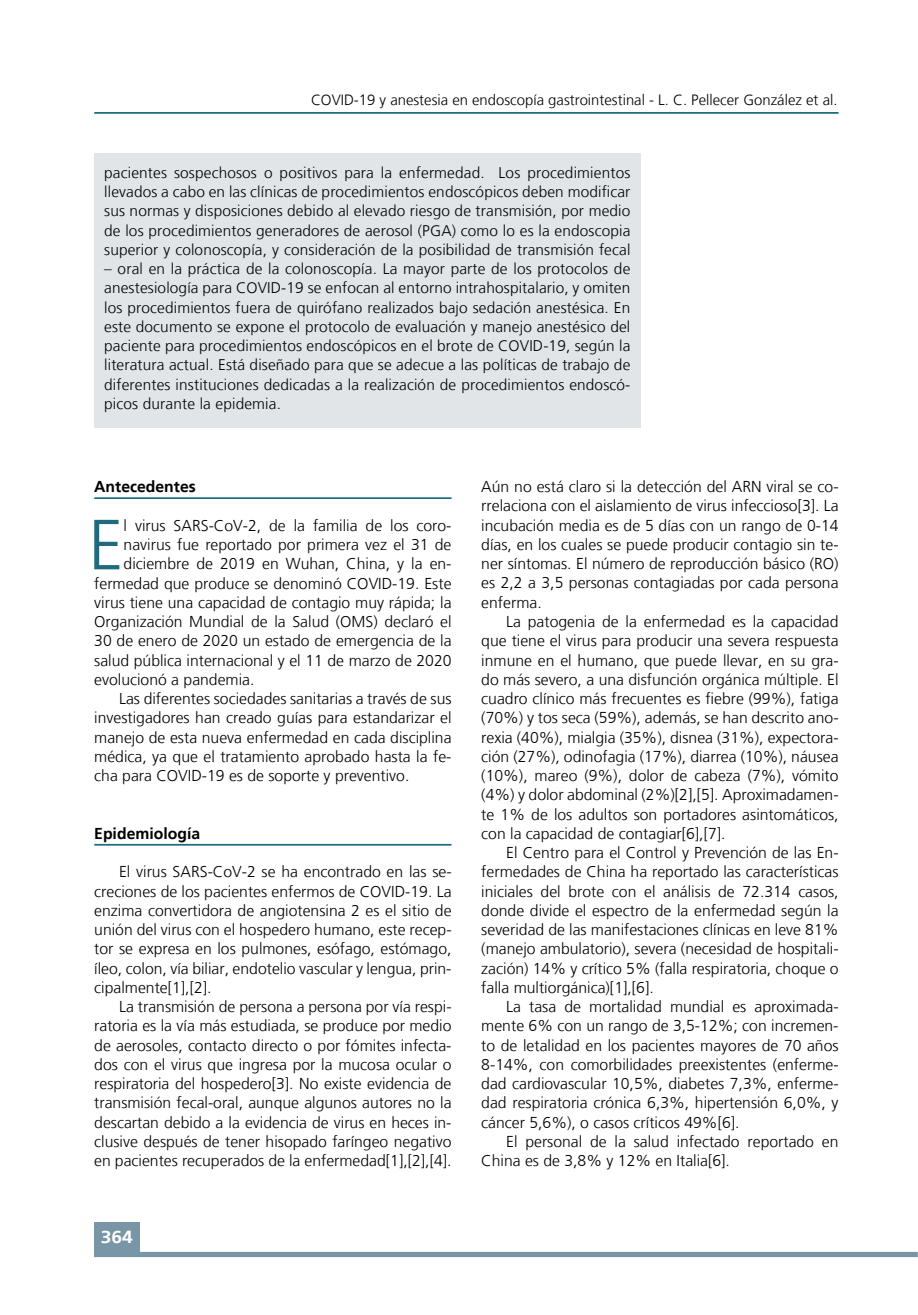
<style>
.page{position:relative;width:918px;height:1315px;background:#fff}
.page>*{position:absolute;margin:0;border:0;box-sizing:border-box;transform-origin:0 0}
.t1{font:300 70.88px "Frutiger LT";color:#1f6b7d}
.t2{font:700 17.5px "Frutiger LT";color:#fff;scale:1.1 1}
.t3{font:300 15.75px/19.2px "Frutiger LT";color:#000;text-align:justify}
.t4{font:700 15.75px "Frutiger LT";color:#000}
.t5{font:300 15.4px/19.2px "Frutiger LT";letter-spacing:.01em;color:#000;text-align:justify}
.t6{font:300 14.88px "Frutiger LT";color:#000}
</style>
<div class="page">
<div style="left:94px;top:1222px;width:46px;height:35px;background:#7896a5"></div>
<hr style="left:94px;top:112px;width:744px;height:2px;background:#1f6b7d">
<div style="left:94px;top:1251px;width:824px;height:6px;background:#7896a5"></div>
<hr style="left:94px;top:497px;width:357px;height:2px;background:#1f6b7d">
<hr style="left:94px;top:844px;width:357px;height:1px;background:#1f6b7d">
<div style="left:94px;top:154px;width:546px;height:274px;background:#e1e5e8"></div>
<p class="t6" style="left:311px;top:91px;width:528px">COVID-19 y anestesia en endoscopía gastrointestinal - L. C. Pellecer González et al.</p>
<p class="t5" style="left:104px;top:163px;width:528px">pacientes sospechosos o positivos para la enfermedad. Los procedimientos llevados a cabo en las clínicas de procedimientos endoscópicos deben modificar sus normas y disposiciones debido al elevado riesgo de transmisión, por medio de los procedimientos generadores de aerosol (PGA) como lo es la endoscopia superior y colonoscopía, y consideración de la posibilidad de transmisión fecal</p>
<p class="t5" style="left:104px;top:259px;width:528px">– oral en la práctica de la colonoscopía. La mayor parte de los protocolos de anestesiología para COVID-19 se enfocan al entorno intrahospitalario, y omiten los procedimientos fuera de quirófano realizados bajo sedación anestésica. En este documento se expone el protocolo de evaluación y manejo anestésico del paciente para procedimientos endoscópicos en el brote de COVID-19, según la literatura actual. Está diseñado para que se adecue a las políticas de trabajo de diferentes instituciones dedicadas a la realización de procedimientos endoscó&shy;picos durante la epidemia.</p>
<p class="t4" style="left:94px;top:477px;width:103px">Antecedentes</p>
<h1 class="t1" style="left:88px;top:505px;width:37px">E</h1>
<p class="t3" style="left:124px;top:516px;width:329px">l virus SARS-CoV-2, de la familia de los coro-</p>
<p class="t3" style="left:124px;top:535px;width:329px">navirus fue reportado por primera vez el 31 de</p>
<p class="t3" style="left:124px;top:554px;width:329px">diciembre de 2019 en Wuhan, China, y la en-</p>
<p class="t3" style="left:94px;top:574px;width:359px">fermedad que produce se denominó COVID-19. Este</p>
<p class="t3" style="left:94px;top:593px;width:359px">virus tiene una capacidad de contagio muy rápida; la</p>
<p class="t3" style="left:94px;top:612px;width:359px">Organización Mundial de la Salud (OMS) declaró el</p>
<p class="t3" style="left:94px;top:631px;width:359px">30 de enero de 2020 un estado de emergencia de la</p>
<p class="t3" style="left:94px;top:651px;width:359px">salud pública internacional y el 11 de marzo de 2020</p>
<p class="t3" style="left:94px;top:670px;width:162px">evolucionó a pandemia.</p>
<p class="t3" style="left:119px;top:689px;width:334px">Las diferentes sociedades sanitarias a través de sus</p>
<p class="t3" style="left:94px;top:708px;width:359px">investigadores han creado guías para estandarizar el</p>
<p class="t3" style="left:94px;top:728px;width:359px">manejo de esta nueva enfermedad en cada disciplina</p>
<p class="t3" style="left:94px;top:747px;width:359px">médica, ya que el tratamiento aprobado hasta la fe-</p>
<p class="t3" style="left:94px;top:766px;width:317px">cha para COVID-19 es de soporte y preventivo.</p>
<p class="t4" style="left:94px;top:824px;width:107px">Epidemiología</p>
<p class="t3" style="left:94px;top:862px;width:359px;text-indent:25px">El virus SARS-CoV-2 se ha encontrado en las se&shy;creciones de los pacientes enfermos de COVID-19. La enzima convertidora de angiotensina 2 es el sitio de unión del virus con el hospedero humano, este recep&shy;tor se expresa en los pulmones, esófago, estómago, íleo, colon, vía biliar, endotelio vascular y lengua, prin&shy;cipalmente[1],[2].</p>
<p class="t3" style="left:94px;top:997px;width:359px;text-indent:25px">La transmisión de persona a persona por vía respi&shy;ratoria es la vía más estudiada, se produce por medio de aerosoles, contacto directo o por fómites infecta&shy;dos con el virus que ingresa por la mucosa ocular o respiratoria del hospedero[3]. No existe evidencia de transmisión fecal-oral, aunque algunos autores no la descartan debido a la evidencia de virus en heces in&shy;clusive después de tener hisopado faríngeo negativo en pacientes recuperados de la enfermedad[1],[2],[4].</p>
<p class="t2" style="left:101px;top:1226px;width:31px">364</p>
<p class="t3" style="left:481px;top:477px;width:359px">Aún no está claro si la detección del ARN viral se co&shy;rrelaciona con el aislamiento de virus infeccioso[3]. La incubación media es de 5 días con un rango de 0-14 días, en los cuales se puede producir contagio sin te&shy;ner síntomas. El número de reproducción básico (RO) es 2,2 a 3,5 personas contagiadas por cada persona enferma.</p>
<p class="t3" style="left:481px;top:612px;width:359px;text-indent:25px">La patogenia de la enfermedad es la capacidad que tiene el virus para producir una severa respuesta inmune en el humano, que puede llevar, en su gra&shy;do más severo, a una disfunción orgánica múltiple. El cuadro clínico más frecuentes es fiebre (99%), fatiga (70%) y tos seca (59%), además, se han descrito ano&shy;rexia (40%), mialgia (35%), disnea (31%), expectora&shy;ción (27%), odinofagia (17%), diarrea (10%), náusea (10%), mareo (9%), dolor de cabeza (7%), vómito (4%) y dolor abdominal (2%)[2],[5]. Aproximadamen&shy;te 1% de los adultos son portadores asintomáticos, con la capacidad de contagiar[6],[7].</p>
<p class="t3" style="left:481px;top:843px;width:359px;text-indent:25px">El Centro para el Control y Prevención de las En&shy;fermedades de China ha reportado las características iniciales del brote con el análisis de 72.314 casos, donde divide el espectro de la enfermedad según la severidad de las manifestaciones clínicas en leve 81% (manejo ambulatorio), severa (necesidad de hospitali&shy;zación) 14% y crítico 5% (falla respiratoria, choque o falla multiorgánica)[1],[6].</p>
<p class="t3" style="left:481px;top:997px;width:359px;text-indent:25px">La tasa de mortalidad mundial es aproximada&shy;mente 6% con un rango de 3,5-12%; con incremen&shy;to de letalidad en los pacientes mayores de 70 años 8-14%, con comorbilidades preexistentes (enferme&shy;dad cardiovascular 10,5%, diabetes 7,3%, enferme&shy;dad respiratoria crónica 6,3%, hipertensión 6,0%, y cáncer 5,6%), o casos críticos 49%[6].</p>
<p class="t3" style="left:481px;top:1132px;width:359px;text-indent:25px">El personal de la salud infectado reportado en<br>China es de 3,8% y 12% en Italia[6].</p>
</div>
